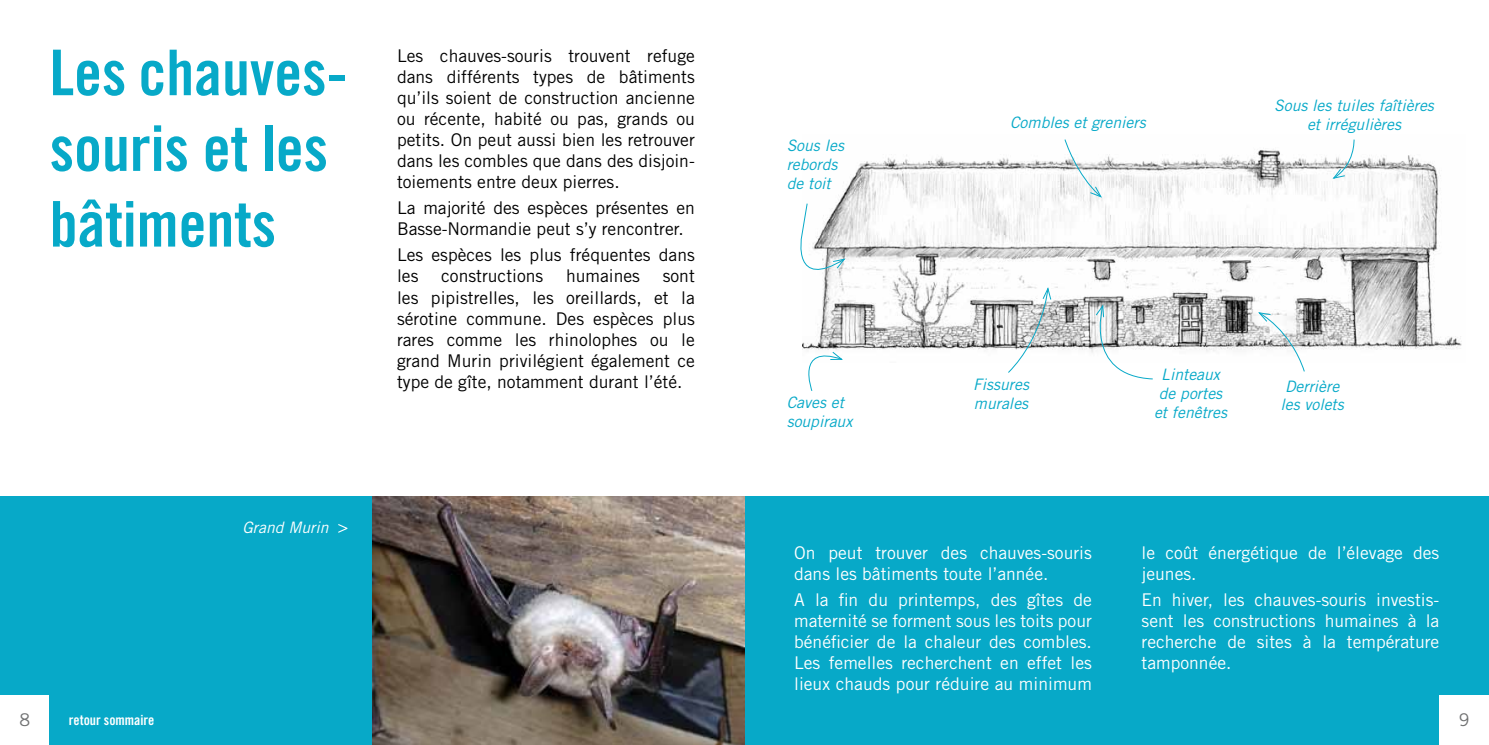
<style>
.page{position:relative;width:1489px;height:745px;background:#fff}
.page>*{position:absolute;margin:0;border:0;box-sizing:border-box;transform-origin:0 0}
.t1{font:63px/75.6px "Trade Gothic LT Std Bd Cn 20";color:#07a9c8}
.t2{font:17.5px/21px "Trade Gothic LT Std";color:#000;text-align:justify}
.t3{font:17.5px/21px "Trade Gothic LT Std";color:#fff}
.t4{font:17.5px "Trade Gothic LT Std";color:#707172}
.t5{font:italic 15.75px/18.9px "Trade Gothic LT Std";color:#07a9c8}
.t6{font:italic 15.75px "Trade Gothic LT Std";color:#fff}
.t7{font:14px "Trade Gothic LT Std Bd Cn 20";color:#fff}
</style>
<div class="page">
<div style="left:0;top:496px;width:744px;height:248px;background:#07a9c8"></div>
<div style="left:744px;top:496px;width:744px;height:248px;background:#07a9c8"></div>
<div style="left:0;top:694px;width:50px;height:50px;background:#fff"></div>
<img style="left:372px;top:496px;width:372px;height:248px">
<div style="left:1439px;top:694px;width:49px;height:50px;background:#fff"></div>
<img style="left:803px;top:139px;width:659px;height:213px">
<svg style="left:800px;top:202px;width:46px;height:89px"></svg>
<svg style="left:1007px;top:286px;width:44px;height:87px"></svg>
<svg style="left:802px;top:343px;width:42px;height:48px"></svg>
<svg style="left:1083px;top:303px;width:70px;height:76px"></svg>
<svg style="left:1256px;top:311px;width:49px;height:61px"></svg>
<svg style="left:1331px;top:139px;width:23px;height:40px"></svg>
<svg style="left:1064px;top:139px;width:38px;height:59px"></svg>
<svg style="left:338px;top:524px;width:9px;height:8px"></svg>
<h1 class="t1" style="left:50px;top:34px;width:299px">Les chauves&shy;souris et les bâtiments</h1>
<p class="t2" style="left:397px;top:45px;width:299px">Les chauves-souris trouvent refuge dans différents types de bâtiments qu’ils soient de construction ancienne ou récente, habité ou pas, grands ou petits. On peut aussi bien les retrouver dans les combles que dans des disjoin&shy;toiements entre deux pierres.</p>
<p class="t2" style="left:397px;top:197px;width:299px">La majorité des espèces présentes en<br>Basse-Normandie peut s’y rencontrer.</p>
<p class="t2" style="left:397px;top:244px;width:299px">Les espèces les plus fréquentes dans les</p>
<p class="t2" style="left:441px;top:265px;width:104px">constructions</p>
<p class="t2" style="left:566px;top:265px;width:75px">humaines</p>
<p class="t2" style="left:397px;top:265px;width:299px;text-indent:266px">sont les pipistrelles, les oreillards, et la sérotine commune. Des espèces plus rares comme les rhinolophes ou le grand Murin privilégient également ce type de gîte, notamment durant l’été.</p>
<p class="t6" style="left:242px;top:517px;width:88px">Grand Murin</p>
<p class="t4" style="left:19px;top:709px;width:12px">8</p>
<p class="t7" style="left:69px;top:711px;width:87px">retour sommaire</p>
<p class="t5" style="left:786px;top:136px;width:59px">Sous les rebords de toit</p>
<p class="t5" style="left:1009px;top:113px;width:137px">Combles et greniers</p>
<p class="t5" style="left:1274px;top:96px;width:161px;text-align:center">Sous les tuiles faîtières et irrégulières</p>
<p class="t5" style="left:786px;top:393px;width:67px">Caves et soupiraux</p>
<p class="t5" style="left:973px;top:375px;width:57px">Fissures murales</p>
<p class="t3" style="left:794px;top:541px;width:299px">On peut trouver des chauves-souris dans les bâtiments toute l’année.</p>
<p class="t3" style="left:794px;top:588px;width:299px;text-align:justify">A la fin du printemps, des gîtes de maternité se forment sous les toits pour bénéficier de la chaleur des combles.<br>Les femelles recherchent en effet les lieux chauds pour réduire au minimum</p>
<p class="t5" style="left:1153px;top:365px;width:75px;text-align:center">Linteaux de portes et fenêtres</p>
<p class="t5" style="left:1280px;top:376px;width:65px">Derrière les volets</p>
<p class="t3" style="left:1141px;top:541px;width:299px">le coût énergétique de l’élevage des jeunes.</p>
<p class="t3" style="left:1141px;top:588px;width:299px;text-align:justify">En hiver, les chauves-souris investis&shy;sent les constructions humaines à la recherche de sites à la température tamponnée.</p>
<p class="t4" style="left:1458px;top:709px;width:12px">9</p>
</div>
